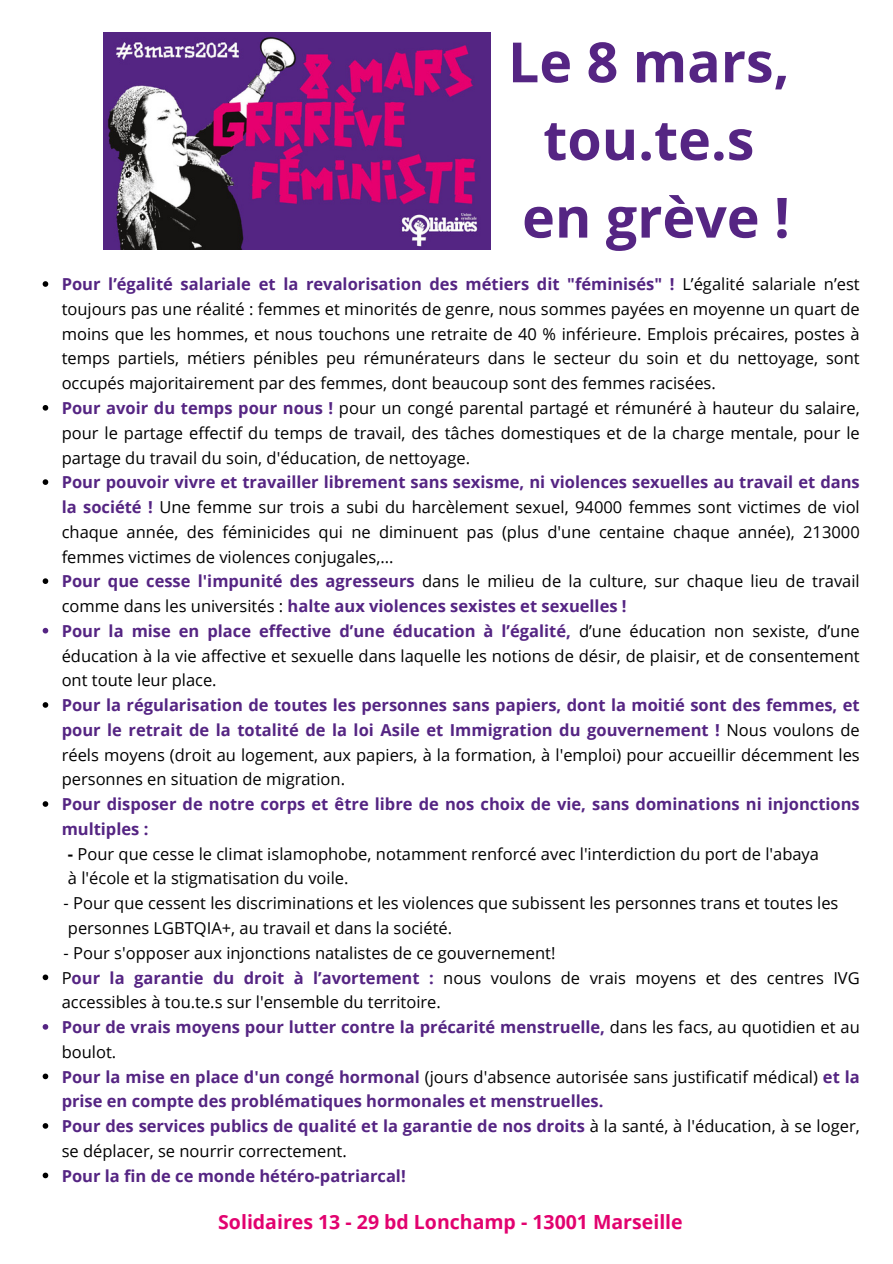
<style>
.page{position:relative;width:893px;height:1264px;background:#fff}
.page>*{position:absolute;margin:0;border:0;box-sizing:border-box;transform-origin:0 0}
.t1{font:700 55.5px/77.7px "Open Sans";color:#552583;text-align:center}
.t2{font:700 19.5px "Open Sans";color:#e2026f}
.t3{font:16.5px/24.8px "Open Sans";color:#000;text-align:justify}
.t4{font:700 16.5px/24.8px "Open Sans";color:#552583}
.s1{font-weight:700;color:#552583}
.s2{font-weight:400;color:#000}
.s3{font-weight:700}
</style>
<div class="page">
<img style="left:103px;top:32px;width:387px;height:217px">
<svg style="left:43px;top:281px;width:5px;height:6px"></svg>
<svg style="left:43px;top:405px;width:5px;height:5px"></svg>
<svg style="left:43px;top:479px;width:5px;height:6px"></svg>
<svg style="left:43px;top:578px;width:5px;height:6px"></svg>
<svg style="left:43px;top:628px;width:5px;height:5px"></svg>
<svg style="left:43px;top:702px;width:5px;height:5px"></svg>
<svg style="left:43px;top:801px;width:5px;height:5px"></svg>
<svg style="left:43px;top:974px;width:5px;height:6px"></svg>
<svg style="left:43px;top:1024px;width:5px;height:5px"></svg>
<svg style="left:43px;top:1073px;width:5px;height:6px"></svg>
<svg style="left:43px;top:1123px;width:5px;height:5px"></svg>
<svg style="left:43px;top:1172px;width:5px;height:6px"></svg>
<p class="t1" style="left:508px;top:22px;width:283px">Le 8 mars, tou.te.s en grève !</p>
<h1 class="t3" style="left:62px;top:271px;width:799px"><span class="s1">Pour l’égalité salariale et la revalorisation des métiers dit "féminisés" !</span> L’égalité salariale n’est toujours pas une réalité : femmes et minorités de genre, nous sommes payées en moyenne un quart de moins que les hommes, et nous touchons une retraite de 40 % inférieure. Emplois précaires, postes à temps partiels, métiers pénibles peu rémunérateurs dans le secteur du soin et du nettoyage, sont occupés majoritairement par des femmes, dont beaucoup sont des femmes racisées.</h1>
<p class="t3" style="left:62px;top:395px;width:799px"><span class="s1">Pour avoir du temps pour nous !</span> pour un congé parental partagé et rémunéré à hauteur du salaire, pour le partage effectif du temps de travail, des tâches domestiques et de la charge mentale, pour le partage du travail du soin, d'éducation, de nettoyage.</p>
<p class="t3" style="left:62px;top:469px;width:799px"><span class="s1">Pour pouvoir vivre et travailler librement sans sexisme, ni violences sexuelles au travail et dans la société !</span> Une femme sur trois a subi du harcèlement sexuel, 94000 femmes sont victimes de viol chaque année, des féminicides qui ne diminuent pas (plus d'une centaine chaque année), 213000 femmes victimes de violences conjugales,...</p>
<p class="t4" style="left:62px;top:568px;width:799px">Pour que cesse l'impunité des agresseurs <span class="s2">dans le milieu de la culture, sur chaque lieu de travail comme dans les universités :</span> halte aux violences sexistes et sexuelles !</p>
<p class="t3" style="left:62px;top:618px;width:799px"><span class="s1">Pour la mise en place effective d’une éducation à l’égalité,</span> d’une éducation non sexiste, d’une éducation à la vie affective et sexuelle dans laquelle les notions de désir, de plaisir, et de consentement ont toute leur place.</p>
<p class="t4" style="left:62px;top:692px;width:799px;text-align:justify">Pour la régularisation de toutes les personnes sans papiers, dont la moitié sont des femmes, et pour le retrait de la totalité de la loi Asile et Immigration du gouvernement ! <span class="s2">Nous voulons de réels moyens (droit au logement, aux papiers, à la formation, à l'emploi) pour accueillir décemment les personnes en situation de migration.</span></p>
<p class="t4" style="left:62px;top:791px;width:799px">Pour disposer de notre corps et être libre de nos choix de vie, sans dominations ni injonctions multiples :</p>
<p class="t3" style="left:68px;top:841px;width:752px"><span class="s3">-</span> Pour que cesse le climat islamophobe, notamment renforcé avec l'interdiction du port de l'abaya</p>
<p class="t3" style="left:68px;top:865px;width:282px">à l'école et la stigmatisation du voile.</p>
<p class="t3" style="left:64px;top:890px;width:776px">- Pour que cessent les discriminations et les violences que subissent les personnes trans et toutes les</p>
<p class="t3" style="left:68px;top:915px;width:385px">personnes LGBTQIA+, au travail et dans la société.</p>
<p class="t3" style="left:64px;top:940px;width:493px">- Pour s'opposer aux injonctions natalistes de ce gouvernement!</p>
<p class="t3" style="left:62px;top:964px;width:799px">P<span class="s1">our la garantie du droit à l’avortement :</span> nous voulons de vrais moyens et des centres IVG accessibles à tou.te.s sur l'ensemble du territoire.</p>
<p class="t4" style="left:62px;top:1014px;width:799px">Pour de vrais moyens pour lutter contre la précarité menstruelle, <span class="s2">dans les facs, au quotidien et au boulot.</span></p>
<p class="t4" style="left:62px;top:1063px;width:799px">Pour la mise en place d'un congé hormonal <span class="s2">(jours d'absence autorisée sans justificatif médical)</span> et la prise en compte des problématiques hormonales et menstruelles.</p>
<p class="t3" style="left:62px;top:1113px;width:799px"><span class="s1">Pour des services publics de qualité et la garantie de nos droits</span> à la santé, à l'éducation, à se loger, se déplacer, se nourrir correctement.</p>
<p class="t4" style="left:62px;top:1162px;width:345px">Pour la fin de ce monde hétéro-patriarcal!</p>
<h2 class="t2" style="left:218px;top:1207px;width:466px">Solidaires 13 - 29 bd Lonchamp - 13001 Marseille</h2>
</div>
